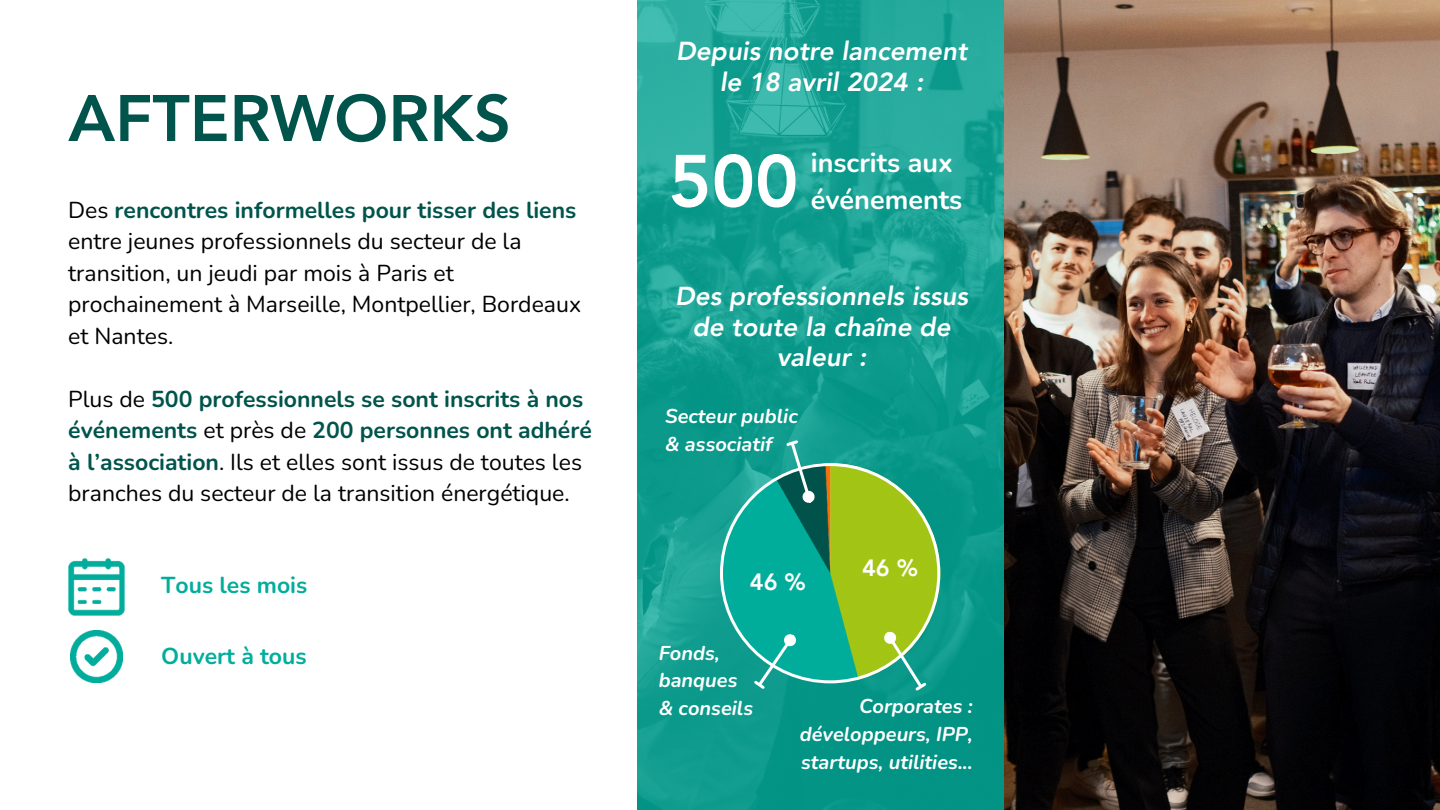
<style>
.page{position:relative;width:1440px;height:810px;background:#fff}
.page>*{position:absolute;margin:0;border:0;box-sizing:border-box;transform-origin:0 0}
.t1{font:800 73.2px "Avenir LT Pro";color:#fff}
.t2{font:800 65px "Avenir LT Pro";color:#00544b}
.t3{font:700 27px/37.5px "Nunito";color:#fff}
.t4{font:italic 800 26px/30.8px "Avenir LT Pro";color:#fff;text-align:center}
.t5{font:800 23.5px "Avenir LT Pro";color:#fff}
.t6{font:23px/31.5px "Nunito";color:#000}
.t7{font:700 23px "Nunito";color:#02ad9c}
.t8{font:italic 700 20px/27.8px "Nunito";color:#fff;text-align:justify}
.s1{font-weight:700;color:#00544b}
</style>
<div class="page">
<img style="left:638px;top:0;width:366px;height:810px">
<img style="left:1004px;top:0;width:436px;height:810px">
<img style="left:70px;top:630px;width:53px;height:53px">
<img style="left:68px;top:558px;width:56px;height:57px">
<svg style="left:720px;top:463px;width:220px;height:220px"></svg>
<svg style="left:784px;top:438px;width:34px;height:68px"></svg>
<svg style="left:880px;top:628px;width:49px;height:65px"></svg>
<svg style="left:752px;top:630px;width:48px;height:62px"></svg>
<p class="t2" style="left:68px;top:92px;width:444px">AFTERWORKS</p>
<p class="t6" style="left:68px;top:194px;width:514px">Des <span class="s1">rencontres informelles pour tisser des liens </span>entre jeunes professionnels du secteur de la transition, un jeudi par mois à Paris et prochainement à Marseille, Montpellier, Bordeaux et Nantes.</p>
<p class="t6" style="left:68px;top:383px;width:525px">Plus de <span class="s1">500 professionnels se sont inscrits à nos événements</span> et près de <span class="s1">200 personnes ont adhéré à l’association</span>. Ils et elles sont issus de toutes les branches du secteur de la transition énergétique.</p>
<p class="t7" style="left:161px;top:570px;width:148px">Tous les mois</p>
<p class="t7" style="left:161px;top:641px;width:147px">Ouvert à tous</p>
<p class="t4" style="left:676px;top:38px;width:293px">Depuis notre lancement le 18 avril 2024 :</p>
<p class="t1" style="left:668px;top:151px;width:131px">500</p>
<p class="t3" style="left:811px;top:144px;width:153px">inscrits aux événements</p>
<p class="t4" style="left:675px;top:283px;width:295px">Des professionnels issus de toute la chaîne de valeur :</p>
<h4 class="t8" style="left:665px;top:403px;width:134px">Secteur public</h4>
<p class="t8" style="left:665px;top:430px;width:109px">&amp; associatif</p>
<h4 class="t5" style="left:750px;top:573px;width:58px">46 %</h4>
<h4 class="t5" style="left:862px;top:559px;width:58px">46 %</h4>
<h1 class="t8" style="left:659px;top:639px;width:63px">Fonds,</h1>
<h3 class="t8" style="left:659px;top:667px;width:80px">banques</h3>
<h3 class="t8" style="left:659px;top:695px;width:96px">&amp; conseils</h3>
<h3 class="t8" style="left:800px;top:693px;width:175px;text-indent:59px">Corporates : développeurs, IPP, startups, utilities...</h3>
</div>
